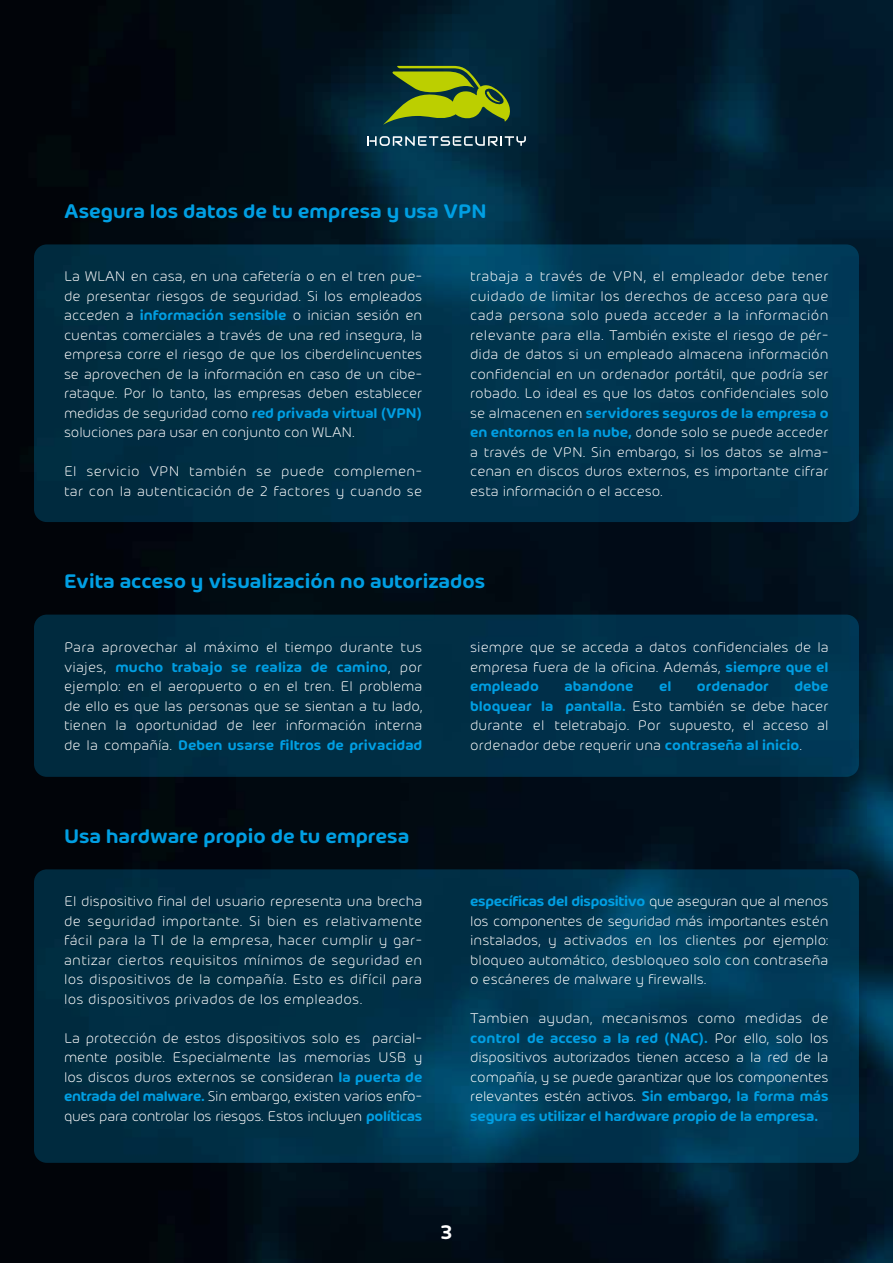
<style>
.page{position:relative;width:893px;height:1263px;background:#fff}
.page>*{position:absolute;margin:0;border:0;box-sizing:border-box;transform-origin:0 0}
.t1{font:600 21px "Hornet";color:#009fe3}
.t2{font:600 21px "Hornet";color:#fff}
.t3{font:300 15px/19.5px "Hornet";color:#fff;text-align:justify}
.t4{font:300 15px/19.5px "Hornet";letter-spacing:.02em;color:#fff}
.t5{font:600 15px "Hornet";color:#009fe3}
.s1{font-weight:600;color:#009fe3}
</style>
<div class="page">
<img style="left:0;top:0;width:893px;height:1263px">
<svg style="left:367px;top:136px;width:159px;height:10px;background:#587785"></svg>
<svg style="left:383px;top:66px;width:130px;height:59px;background:#5a7921"></svg>
<div style="left:34px;top:615px;width:825px;height:162px;background:linear-gradient(to right,#002a3e,#003550);border-radius:13px"></div>
<svg style="left:34px;top:244px;width:825px;height:278px;background:#00324b"></svg>
<svg style="left:34px;top:869px;width:825px;height:294px;background:#00344d"></svg>
<h1 class="t1" style="left:64px;top:196px;width:424px">Asegura los datos de tu empresa y usa VPN</h1>
<p class="t3" style="left:64px;top:266px;width:360px">La WLAN en casa, en una cafetería o en el tren pue&shy;de presentar riesgos de seguridad. Si los empleados acceden a <span class="s1">información sensible</span> o inician sesión en cuentas comerciales a través de una red insegura, la empresa corre el riesgo de que los ciberdelincuentes se aprovechen de la información en caso de un cibe&shy;rataque. Por lo tanto, las empresas deben establecer medidas de seguridad como <span class="s1">red privada virtual (VPN) </span>soluciones para usar en conjunto con WLAN.</p>
<p class="t4" style="left:64px;top:461px;width:360px">El servicio VPN también se puede complemen&shy;tar con la autenticación de 2 factores y cuando se</p>
<p class="t3" style="left:470px;top:266px;width:360px">trabaja a través de VPN, el empleador debe tener cuidado de limitar los derechos de acceso para que cada persona solo pueda acceder a la información relevante para ella. También existe el riesgo de pér&shy;dida de datos si un empleado almacena información confidencial en un ordenador portátil, que podría ser robado. Lo ideal es que los datos confidenciales solo se almacenen en <span class="s1">servidores seguros de la empresa o en entornos en la nube,</span> donde solo se puede acceder a través de VPN. Sin embargo, si los datos se alma&shy;cenan en discos duros externos, es importante cifrar esta información o el acceso.</p>
<h1 class="t1" style="left:64px;top:566px;width:423px">Evita acceso y visualización no autorizados</h1>
<p class="t3" style="left:64px;top:637px;width:360px">Para aprovechar al máximo el tiempo durante tus viajes, <span class="s1">mucho trabajo se realiza de camino</span>, por ejemplo: en el aeropuerto o en el tren. El problema de ello es que las personas que se sientan a tu lado, tienen la oportunidad de leer información interna de la compañía. <span class="s1">Deben usarse filtros de privacidad</span></p>
<p class="t3" style="left:470px;top:637px;width:360px">siempre que se acceda a datos confidenciales de la empresa fuera de la oficina. Además, <span class="s1">siempre que el empleado</span></p>
<p class="t3" style="left:470px;top:676px;width:360px;text-indent:324px"><span class="s1">debe bloquear la pantalla.</span> Esto también se debe hacer durante el teletrabajo. Por supuesto, el acceso al ordenador debe requerir una <span class="s1">contraseña al inicio</span>.</p>
<p class="t5" style="left:564px;top:675px;width:71px">abandone</p>
<p class="t5" style="left:659px;top:675px;width:14px">el</p>
<p class="t5" style="left:697px;top:675px;width:73px">ordenador</p>
<h1 class="t1" style="left:64px;top:820px;width:347px">Usa hardware propio de tu empresa</h1>
<p class="t3" style="left:64px;top:891px;width:360px">El dispositivo final del usuario representa una brecha de seguridad importante. Si bien es relativamente fácil para la TI de la empresa, hacer cumplir y gar&shy;antizar ciertos requisitos mínimos de seguridad en los dispositivos de la compañía. Esto es difícil para los dispositivos privados de los empleados.</p>
<p class="t3" style="left:64px;top:1027px;width:360px">La protección de estos dispositivos solo es parcial&shy;mente posible. Especialmente las memorias USB y los discos duros externos se consideran <span class="s1">la puerta de entrada del malware.</span> Sin embargo, existen varios enfo&shy;ques para controlar los riesgos. Estos incluyen <span class="s1">políticas</span></p>
<p class="t3" style="left:470px;top:891px;width:360px"><span class="s1">específicas del dispositivo</span> que aseguran que al menos los componentes de seguridad más importantes estén instalados, y activados en los clientes por ejemplo: bloqueo automático, desbloqueo solo con contraseña o escáneres de malware y firewalls.</p>
<p class="t3" style="left:470px;top:1008px;width:360px">Tambien ayudan, mecanismos como medidas de <span class="s1">control de acceso a la red (NAC).</span> Por ello, solo los dispositivos autorizados tienen acceso a la red de la compañía, y se puede garantizar que los componentes relevantes estén activos. <span class="s1">Sin embargo, la forma más segura es utilizar el hardware propio de la empresa.</span></p>
<h1 class="t2" style="left:441px;top:1217px;width:13px">3</h1>
</div>
